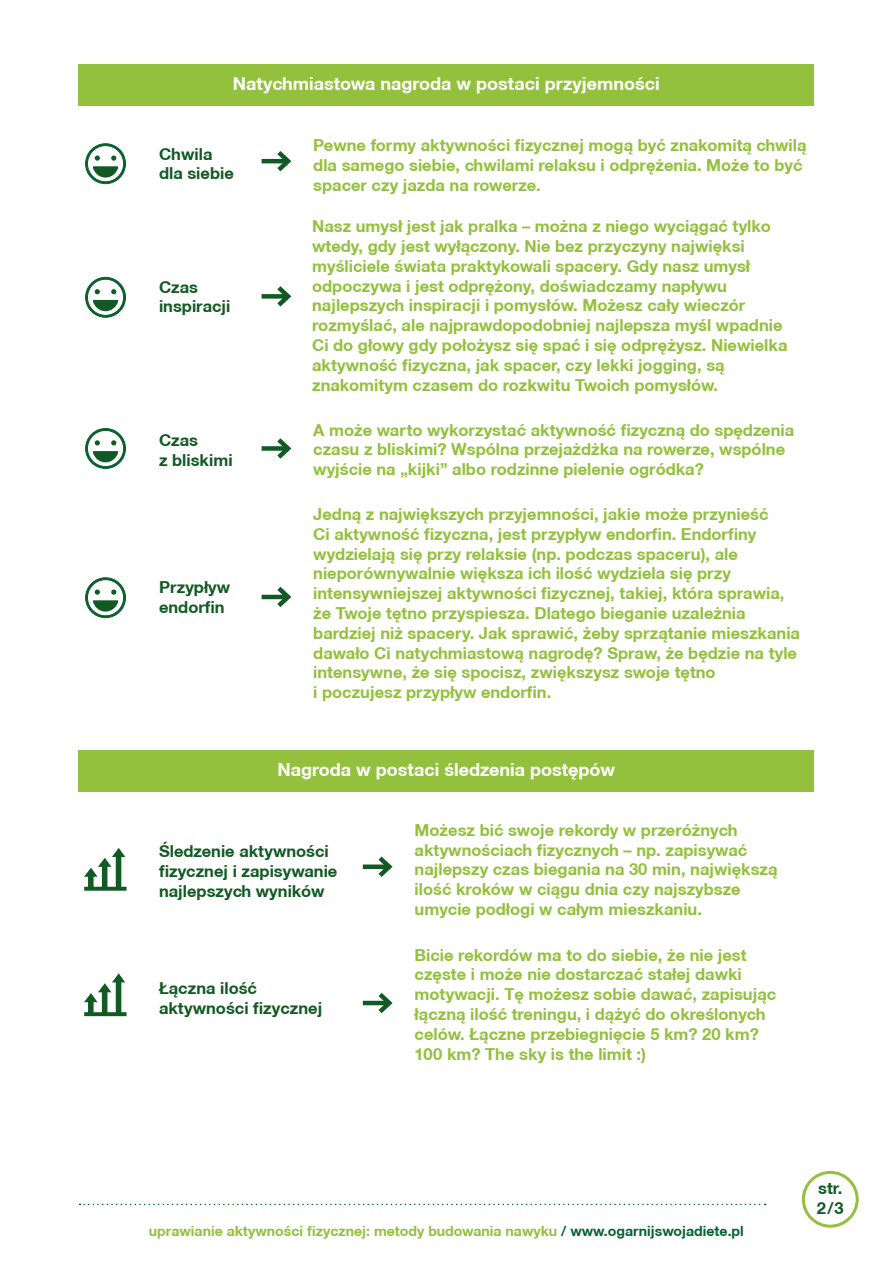
<style>
.page{position:relative;width:893px;height:1263px;background:#fff}
.page>*{position:absolute;margin:0;border:0;box-sizing:border-box;transform-origin:0 0}
.t1{font:700 18px "Helvetica Neue CE";color:#fff}
.t2{font:700 16.5px/19.8px "Helvetica Neue CE";color:#93c03d}
.t3{font:700 16.5px/19.8px "Helvetica Neue CE";color:#125a24}
.t4{font:700 14.1px "Helvetica Neue CE";color:#93c03d}
.s1{color:#056333}
</style>
<div class="page">
<svg style="left:85px;top:143px;width:41px;height:42px"></svg>
<svg style="left:85px;top:276px;width:41px;height:42px"></svg>
<svg style="left:85px;top:428px;width:41px;height:41px"></svg>
<svg style="left:85px;top:577px;width:41px;height:41px"></svg>
<svg style="left:84px;top:848px;width:43px;height:43px"></svg>
<svg style="left:84px;top:973px;width:43px;height:43px"></svg>
<div style="left:79px;top:64px;width:735px;height:41px;background:#93c03d"></div>
<div style="left:79px;top:750px;width:735px;height:41px;background:#93c03d"></div>
<div style="left:363px;top:864px;width:26px;height:5px;background:#125a24"></div>
<svg style="left:374px;top:856px;width:19px;height:21px"></svg>
<div style="left:262px;top:446px;width:26px;height:5px;background:#125a24"></div>
<svg style="left:272px;top:438px;width:20px;height:21px"></svg>
<hr style="left:262px;top:595px;width:26px;height:4px;background:#125a24">
<svg style="left:272px;top:586px;width:20px;height:22px"></svg>
<hr style="left:262px;top:159px;width:26px;height:4px;background:#125a24">
<svg style="left:272px;top:151px;width:20px;height:21px"></svg>
<div style="left:262px;top:294px;width:26px;height:5px;background:#125a24"></div>
<svg style="left:272px;top:286px;width:20px;height:21px"></svg>
<hr style="left:363px;top:1001px;width:26px;height:4px;background:#125a24">
<svg style="left:374px;top:993px;width:19px;height:21px"></svg>
<div style="left:802px;top:1171px;width:57px;height:57px;border:3px solid #93c03d;border-radius:50%"></div>
<svg style="left:80px;top:1204px;width:686px;height:1px"></svg>
<p class="t1" style="left:233px;top:73px;width:428px">Natychmiastowa nagroda w postaci przyjemności</p>
<p class="t3" style="left:159px;top:144px;width:55px">Chwila</p>
<p class="t3" style="left:159px;top:164px;width:76px">dla siebie</p>
<p class="t3" style="left:159px;top:277px;width:41px">Czas</p>
<p class="t3" style="left:159px;top:297px;width:73px">inspiracji</p>
<p class="t3" style="left:159px;top:430px;width:41px">Czas</p>
<p class="t3" style="left:159px;top:450px;width:75px">z bliskimi</p>
<p class="t3" style="left:159px;top:577px;width:73px">Przypływ</p>
<p class="t3" style="left:159px;top:597px;width:67px">endorfin</p>
<p class="t2" style="left:313px;top:135px;width:495px">Pewne formy aktywności fizycznej mogą być znakomitą chwilą dla samego siebie, chwilami relaksu i odprężenia. Może to być spacer czy jazda na rowerze.</p>
<p class="t2" style="left:312px;top:217px;width:477px">Nasz umysł jest jak pralka – można z niego wyciągać tylko wtedy, gdy jest wyłączony. Nie bez przyczyny najwięksi myśliciele świata praktykowali spacery. Gdy nasz umysł odpoczywa i jest odprężony, doświadczamy napływu najlepszych inspiracji i pomysłów. Możesz cały wieczór rozmyślać, ale najprawdopodobniej najlepsza myśl wpadnie Ci do głowy gdy położysz się spać i się odprężysz. Niewielka aktywność fizyczna, jak spacer, czy lekki jogging, są znakomitym czasem do rozkwitu Twoich pomysłów.</p>
<p class="t2" style="left:313px;top:420px;width:482px">A może warto wykorzystać aktywność fizyczną do spędzenia czasu z bliskimi? Wspólna przejażdżka na rowerze, wspólne wyjście na „kijki” albo rodzinne pielenie ogródka?</p>
<p class="t2" style="left:313px;top:504px;width:473px">Jedną z największych przyjemności, jakie może przynieść Ci aktywność fizyczna, jest przypływ endorfin. Endorfiny wydzielają się przy relaksie (np. podczas spaceru), ale nieporównywalnie większa ich ilość wydziela się przy intensywniejszej aktywności fizycznej, takiej, która sprawia,</p>
<p class="t2" style="left:313px;top:603px;width:488px">że Twoje tętno przyspiesza. Dlatego bieganie uzależnia bardziej niż spacery. Jak sprawić, żeby sprzątanie mieszkania dawało Ci natychmiastową nagrodę? Spraw, że będzie na tyle intensywne, że się spocisz, zwiększysz swoje tętno</p>
<p class="t2" style="left:313px;top:683px;width:240px">i poczujesz przypływ endorfin.</p>
<p class="t1" style="left:278px;top:759px;width:339px">Nagroda w postaci śledzenia postępów</p>
<p class="t3" style="left:159px;top:841px;width:180px">Śledzenie aktywności fizycznej i zapisywanie najlepszych wyników</p>
<p class="t3" style="left:159px;top:978px;width:100px">Łączna ilość</p>
<p class="t3" style="left:159px;top:998px;width:165px">aktywności fizycznej</p>
<p class="t2" style="left:415px;top:820px;width:364px">Możesz bić swoje rekordy w przeróżnych aktywnościach fizycznych – np. zapisywać najlepszy czas biegania na 30 min, największą ilość kroków w ciągu dnia czy najszybsze umycie podłogi w całym mieszkaniu.</p>
<p class="t2" style="left:415px;top:945px;width:363px">Bicie rekordów ma to do siebie, że nie jest częste i może nie dostarczać stałej dawki motywacji. Tę możesz sobie dawać, zapisując łączną ilość treningu, i dążyć do określonych celów. Łączne przebiegnięcie 5 km? 20 km?<br>100 km? The sky is the limit :)</p>
<p class="t4" style="left:149px;top:1222px;width:596px">uprawianie aktywności fizycznej: metody budowania nawyku <span class="s1">/ www.ogarnijswojadiete.pl</span></p>
<p class="t3" style="left:818px;top:1178px;width:26px">str.</p>
<p class="t3" style="left:817px;top:1198px;width:28px">2/3</p>
</div>
